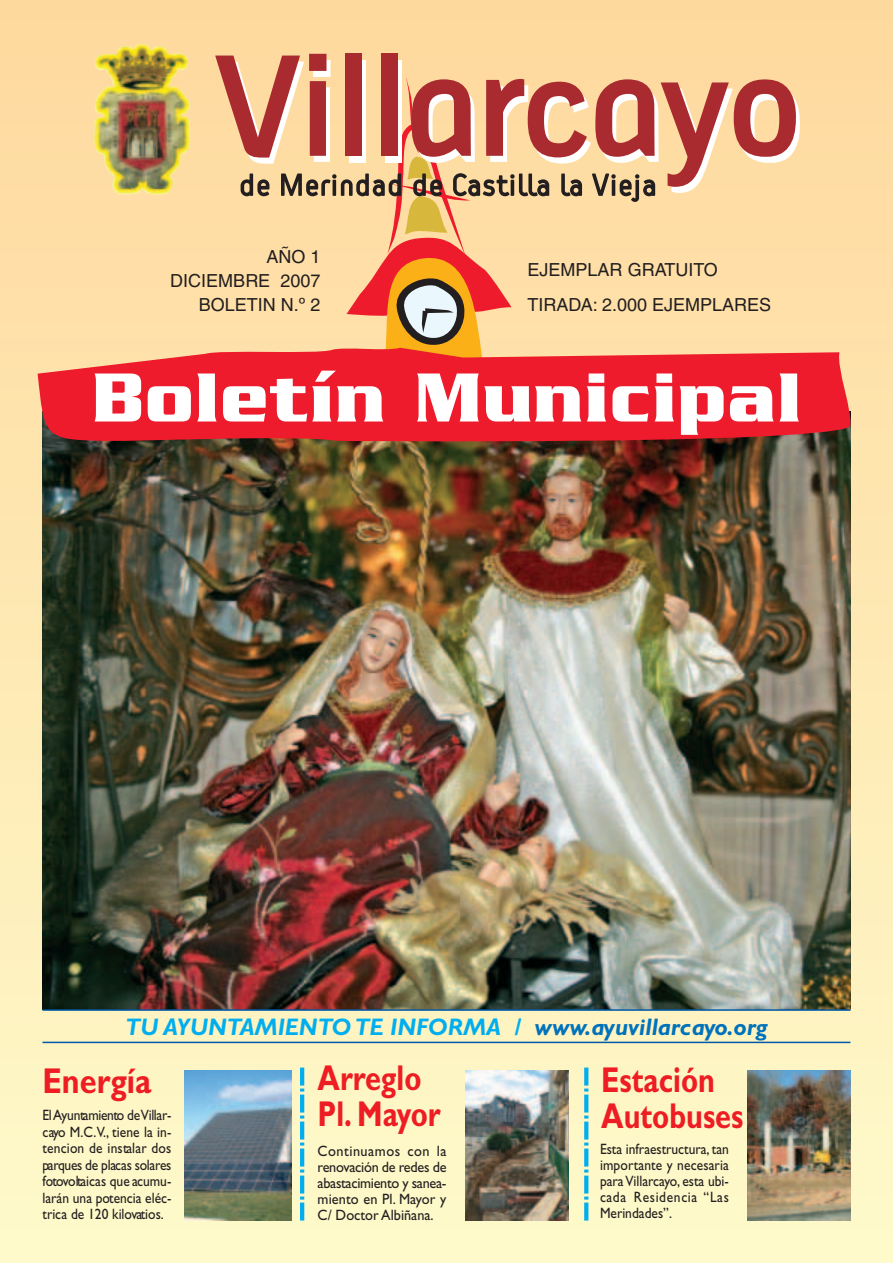
<style>
.page{position:relative;width:893px;height:1263px;background:#fff}
.page>*{position:absolute;margin:0;border:0;box-sizing:border-box;transform-origin:0 0}
.t1{font:700 75px "Serpentine";letter-spacing:.03em;color:#fff;scale:.9 1}
.t2{font:700 36px/36px "Gill Sans";color:#ee1d23;scale:.8 1}
.t3{font:700 36px "Gill Sans";color:#ee1d23;scale:.85 1}
.t4{font:italic 700 24px "Gill Sans";color:#00aeef}
.t5{font:18px/24px "Helvetica";color:#231f20}
.t6{font:15px/16.5px "Gill Sans";color:#231f20;text-align:justify;scale:.9 1}
.t7{font:15px/16px "Gill Sans";color:#231f20;text-align:justify;scale:.95 1}
.s1{color:#0072bc}
</style>
<div class="page">
<div style="left:0;top:0;width:893px;height:1263px;background:linear-gradient(to bottom,#fdd79c,#f6f4c5)"></div>
<img style="left:43px;top:445px;width:807px;height:564px">
<svg style="left:300px;top:1067px;width:4px;height:153px"></svg>
<svg style="left:584px;top:1067px;width:4px;height:153px"></svg>
<svg style="left:38px;top:346px;width:815px;height:99px;background:#e32933"></svg>
<img style="left:185px;top:1071px;width:106px;height:149px">
<hr style="left:43px;top:1009px;width:807px;height:2px;background:#0159a9">
<hr style="left:43px;top:1042px;width:807px;height:1px;background:#0159a9">
<img style="left:465px;top:1071px;width:103px;height:149px">
<img style="left:747px;top:1071px;width:103px;height:149px">
<svg style="left:215px;top:54px;width:585px;height:310px;background:#ecb68a"></svg>
<img style="left:93px;top:43px;width:98px;height:152px">
<p class="t5" style="left:170px;top:247px;width:152px;text-align:right">AÑO 1<br>DICIEMBRE 2007<br>BOLETIN N.º 2</p>
<p class="t5" style="left:528px;top:254px;width:245px;line-height:34.8px">EJEMPLAR GRATUITO<br>TIRADA: 2.000 EJEMPLARES</p>
<h1 class="t1" style="left:92px;top:373px;width:789px">Boletín Municipal</h1>
<h3 class="t4" style="left:125px;top:1018px;width:644px">TU AYUNTAMIENTO TE INFORMA / <span class="s1">www.ayuvillarcayo.org</span></h3>
<h2 class="t2" style="left:601px;top:1066px;width:179px">Estación<br>Autobuses</h2>
<h2 class="t2" style="left:318px;top:1063px;width:156px">Arreglo<br>Pl. Mayor</h2>
<h2 class="t3" style="left:43px;top:1069px;width:130px">Energía</h2>
<p class="t6" style="left:43px;top:1108px;width:145px">El Ayuntamiento de Villar&shy;cayo M.C.V., tiene la in&shy;tencion de instalar dos parques de placas solares fotovoltaicas que acumu&shy;larán una potencia eléc&shy;trica de 120 kilovatios.</p>
<p class="t7" style="left:318px;top:1144px;width:137px">Continuamos con la renovación de redes de abastacimiento y sanea&shy;miento en Pl. Mayor y C/ Doctor Albiñana.</p>
<p class="t6" style="left:600px;top:1142px;width:145px;line-height:16px">Esta infraestructura, tan importante y necesaria para Villarcayo, esta ubi&shy;cada Residencia “Las Merindades”.</p>
</div>
